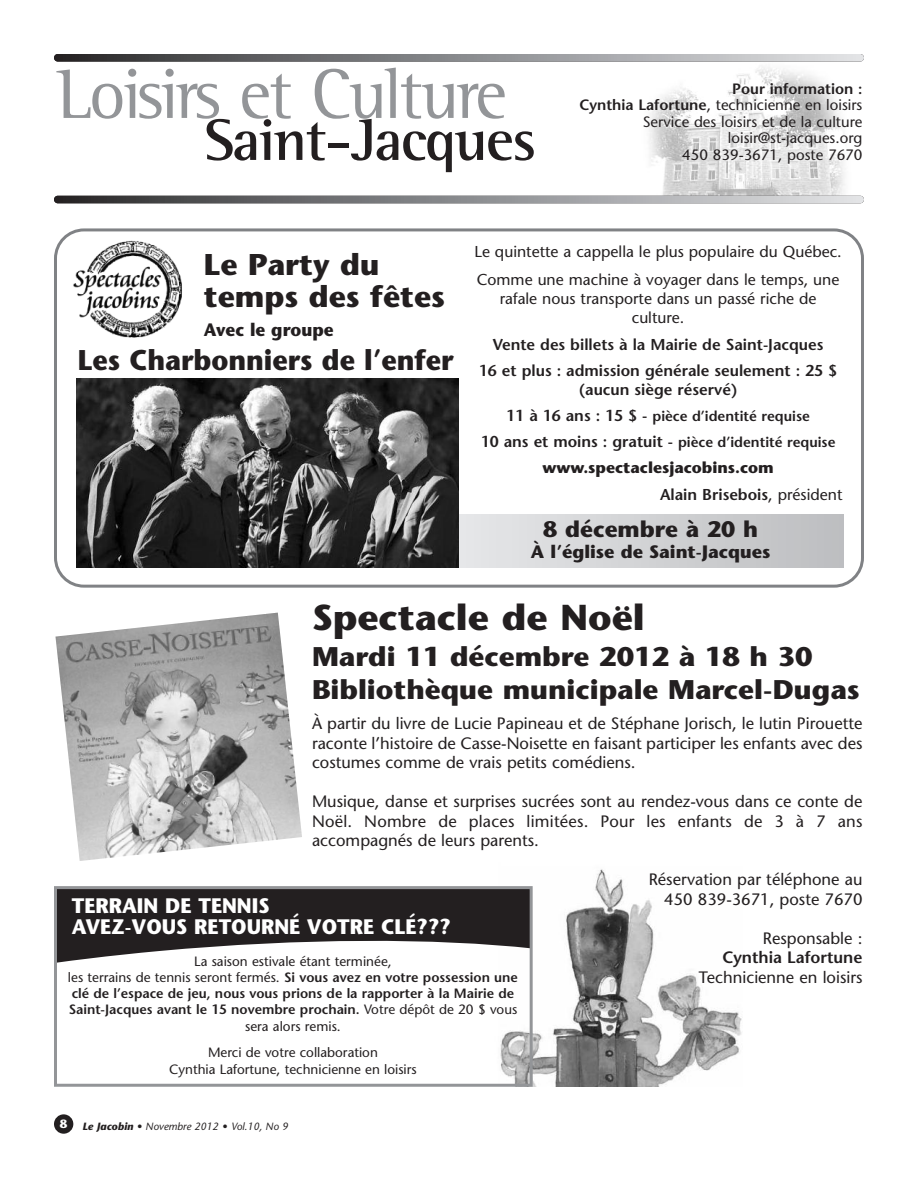
<style>
.page{position:relative;width:918px;height:1188px;background:#fff}
.page>*{position:absolute;margin:0;border:0;box-sizing:border-box;transform-origin:0 0}
.t1{font:72px "Rotis Semi Serif";letter-spacing:-.035em;color:#939598}
.t2{font:700 60px "Rotis Semi Serif";letter-spacing:-.03em;color:#231f20}
.t3{font:700 36px "Stone Sans";color:#231f20}
.t4{font:700 30px/31.5px "Stone Sans";color:#231f20}
.t5{font:700 28.5px "Stone Sans";color:#231f20;scale:.94 1}
.t6{font:700 27px/32.4px "Stone Sans";color:#231f20}
.t7{font:700 22.5px "Stone Sans";color:#231f20}
.t8{font:700 21px/21px "Stone Sans";color:#fff;scale:.95 1}
.t9{font:700 18px "Stone Sans";color:#231f20}
.t10{font:700 18px "Stone Sans";color:#231f20;scale:.95 1}
.t11{font:16.5px/19.5px "Stone Sans";color:#231f20;text-align:justify}
.t12{font:600 16.5px "Stone Sans";color:#231f20}
.t13{font:15.75px/27.5px "Stone Sans";color:#231f20}
.t14{font:600 15.75px/26px "Stone Sans";color:#231f20;text-align:center}
.t15{font:700 15.75px/27.5px "Stone Sans";color:#231f20}
.t16{font:15px/16.5px "Stone Sans";color:#231f20;text-align:right}
.t17{font:600 14.25px/26px "Stone Sans";color:#231f20;text-align:center}
.t18{font:600 13.5px/16.2px "Stone Sans";color:#231f20;text-align:center}
.t19{font:13.5px/16.2px "Stone Sans";color:#231f20;text-align:center}
.t20{font:700 12px "Stone Sans";color:#fff}
.t21{font:italic 10.5px "Stone Sans";color:#231f20}
.s1{font-weight:600}
.s2{font-size:15.75px}
.s3{font-weight:400}
.s4{font-weight:700}
</style>
<div class="page">
<img style="left:500px;top:869px;width:242px;height:218px">
<div style="left:54px;top:1114px;width:19px;height:20px;background:#231f20;border-radius:50%"></div>
<svg style="left:54px;top:228px;width:810px;height:360px"></svg>
<img style="left:629px;top:67px;width:224px;height:129px">
<svg style="left:54px;top:54px;width:810px;height:8px;background:#87888a"></svg>
<svg style="left:54px;top:196px;width:810px;height:7px;background:#88888b"></svg>
<div style="left:458px;top:515px;width:385px;height:52px;background:linear-gradient(to right,#e6e7e9,#bdbec0)"></div>
<img style="left:70px;top:238px;width:116px;height:101px">
<img style="left:77px;top:379px;width:381px;height:188px">
<img style="left:55px;top:613px;width:247px;height:248px">
<svg style="left:58px;top:890px;width:471px;height:100px;fill:#231f20"></svg>
<div style="left:54px;top:886px;width:479px;height:201px;border:3px solid #939598"></div>
<h1 class="t1" style="left:57px;top:69px;width:452px">Loisirs et Culture</h1>
<h2 class="t2" style="left:204px;top:120px;width:334px">Saint-Jacques</h2>
<p class="t16" style="left:579px;top:82px;width:285px"><span class="s1">Pour information :<br>Cynthia Lafortune</span>, technicienne en loisirs<br>Service des loisirs et de la culture loisir@st-jacques.org<br>450 839-3671, poste 7670</p>
<h3 class="t4" style="left:204px;top:252px;width:243px">Le Party du temps des fêtes</h3>
<p class="t10" style="left:204px;top:323px;width:138px">Avec le groupe</p>
<h3 class="t5" style="left:78px;top:349px;width:402px">Les Charbonniers de l’enfer</h3>
<p class="t13" style="left:474px;top:240px;width:369px">Le quintette a cappella le plus populaire du Québec.<br>Comme une machine à voyager dans le temps, une</p>
<p class="t13" style="left:500px;top:290px;width:318px;line-height:18.9px;text-align:center">rafale nous transporte dans un passé riche de culture.</p>
<p class="t14" style="left:479px;top:333px;width:360px">Vente des billets à la Mairie de Saint-Jacques<br>16 et plus : admission générale seulement : 25 $</p>
<p class="t14" style="left:579px;top:378px;width:160px">(aucun siège réservé)</p>
<p class="t17" style="left:481px;top:405px;width:356px"><span class="s2">11 à 16 ans : 15 $ -</span> pièce d’identité requise<br><span class="s2">10 ans et moins : gratuit -</span> pièce d’identité requise</p>
<p class="t15" style="left:660px;top:455px;width:184px;text-indent:-118px">www.spectaclesjacobins.com<br><span class="s1">Alain Brisebois</span><span class="s3">, président</span></p>
<h3 class="t7" style="left:543px;top:521px;width:216px">8 décembre à 20 h</h3>
<p class="t9" style="left:531px;top:544px;width:241px">À l’église de Saint-Jacques</p>
<h3 class="t3" style="left:312px;top:603px;width:334px">Spectacle de Noël</h3>
<h3 class="t6" style="left:312px;top:643px;width:549px">Mardi 11 décembre 2012 à 18 h 30<br>Bibliothèque municipale Marcel-Dugas</h3>
<p class="t11" style="left:312px;top:716px;width:552px">À partir du livre de Lucie Papineau et de Stéphane Jorisch, le lutin Pirouette raconte l’histoire de Casse-Noisette en faisant participer les enfants avec des costumes comme de vrais petits comédiens.</p>
<p class="t11" style="left:312px;top:794px;width:552px">Musique, danse et surprises sucrées sont au rendez-vous dans ce conte de Noël. Nombre de places limitées. Pour les enfants de 3 à 7 ans accompagnés de leurs parents.</p>
<p class="t11" style="left:649px;top:872px;width:215px;text-align:right">Réservation par téléphone au<br>450 839-3671, poste 7670</p>
<p class="t11" style="left:763px;top:930px;width:101px">Responsable :</p>
<p class="t12" style="left:722px;top:951px;width:142px">Cynthia Lafortune</p>
<p class="t11" style="left:699px;top:969px;width:165px">Technicienne en loisirs</p>
<p class="t8" style="left:72px;top:897px;width:401px">TERRAIN DE TENNIS<br>AVEZ-VOUS RETOURNÉ VOTRE CLÉ???</p>
<p class="t18" style="left:68px;top:954px;width:452px"><span class="s3">La saison estivale étant terminée,<br>les terrains de tennis seront fermés.</span> Si vous avez en votre possession une clé de l’espace de jeu, nous vous prions de la rapporter à la Mairie de Saint-Jacques avant le 15 novembre prochain. <span class="s3">Votre dépôt de 20 $ vous sera alors remis.</span></p>
<p class="t19" style="left:169px;top:1046px;width:249px">Merci de votre collaboration<br>Cynthia Lafortune, technicienne en loisirs</p>
<p class="t20" style="left:60px;top:1120px;width:9px">8</p>
<p class="t21" style="left:82px;top:1122px;width:207px"><span class="s4">Le Jacobin •</span> Novembre 2012 <span class="s4">•</span> Vol.10, No 9</p>
</div>
